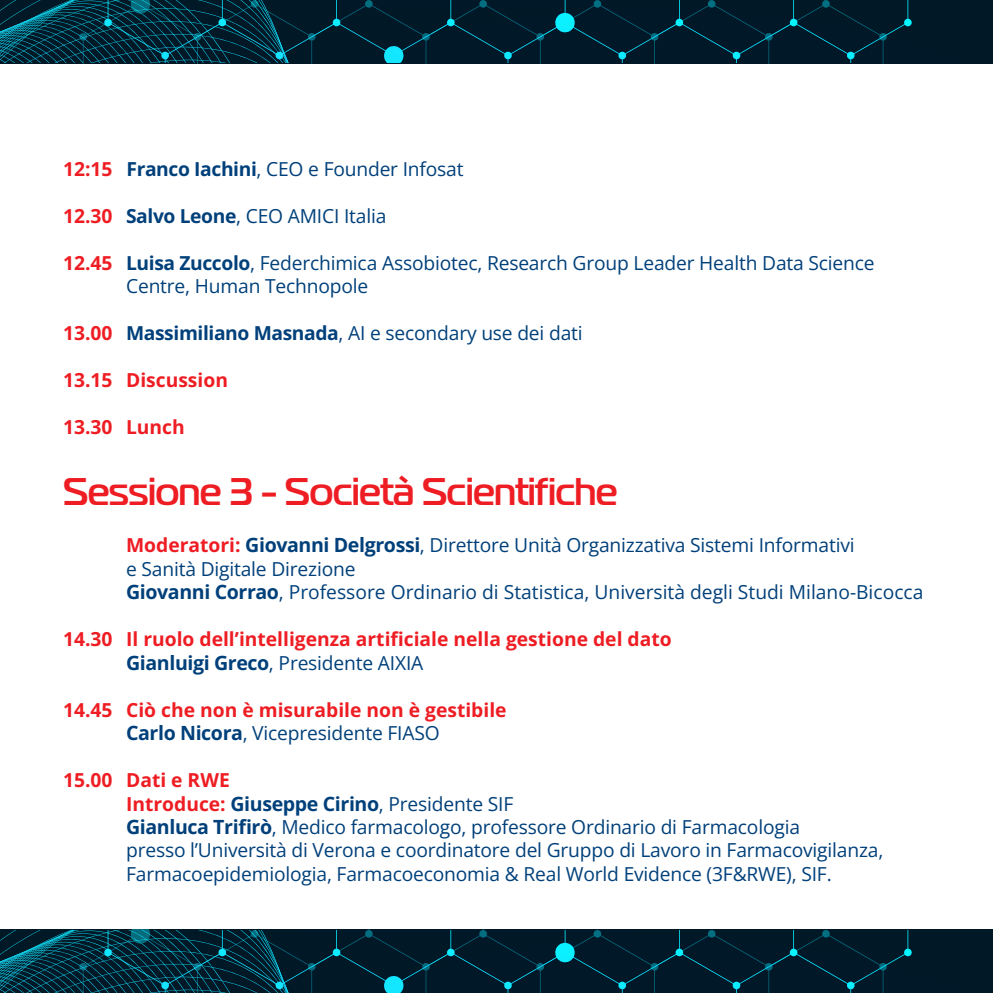
<style>
.page{position:relative;width:993px;height:993px;background:#fff}
.page>*{position:absolute;margin:0;border:0;box-sizing:border-box;transform-origin:0 0}
.t1{font:500 38.5px "Magistral";letter-spacing:-.02em;color:#ee1d23}
.t2{font:19.6px "Open Sans";letter-spacing:-.02em;color:#00407a}
.t3{font:19.25px "Open Sans";letter-spacing:-.01em;color:#00407a}
.t4{font:19.25px "Open Sans";color:#ee1d23}
.s1{color:#ee1d23}
.s2{font-size:19.6px}
.s3{font-size:19.25px;color:#ee1d23}
.s4{font-size:19.25px}
</style>
<div class="page">
<svg style="left:0;top:992px;width:509px;height:1px"></svg>
<svg style="left:0;top:929px;width:992px;height:63px;background:#012636"></svg>
<svg style="left:0;top:0;width:992px;height:63px;background:#012636"></svg>
<p class="t3" style="left:63px;top:155px;width:402px"><span class="s1">12:15</span> Franco Iachini, CEO e Founder Infosat</p>
<p class="t3" style="left:63px;top:202px;width:325px"><span class="s1">12.30</span> Salvo Leone, CEO AMICI Italia</p>
<p class="t3" style="left:63px;top:249px;width:812px"><span class="s1">12.45</span> Luisa Zuccolo, Federchimica Assobiotec, Research Group Leader Health Data Science</p>
<p class="t3" style="left:126px;top:273px;width:244px">Centre, Human Technopole</p>
<p class="t3" style="left:63px;top:320px;width:521px"><span class="s1">13.00</span> Massimiliano Masnada, AI e secondary use dei dati</p>
<p class="t4" style="left:63px;top:367px;width:166px">13.15 Discussion</p>
<p class="t4" style="left:63px;top:414px;width:123px">13.30 Lunch</p>
<p class="t1" style="left:63px;top:468px;width:556px">Sessione 3 - Società Scientifiche</p>
<p class="t3" style="left:126px;top:531px;width:729px"><span class="s1">Moderatori:</span> <span class="s2">Giovanni Delgrossi</span>, Direttore Unità Organizzativa Sistemi Informativi</p>
<p class="t3" style="left:126px;top:555px;width:231px">e Sanità Digitale Direzione</p>
<p class="t3" style="left:126px;top:578px;width:798px"><span class="s2">Giovanni Corrao</span>, Professore Ordinario di Statistica, Università degli Studi Milano-Bicocca</p>
<p class="t4" style="left:63px;top:625px;width:610px">14.30 Il ruolo dell’intelligenza artificiale nella gestione del dato</p>
<p class="t3" style="left:126px;top:649px;width:299px"><span class="s2">Gianluigi Greco</span>, Presidente AIXIA</p>
<p class="t4" style="left:63px;top:696px;width:445px">14.45 Ciò che non è misurabile non è gestibile</p>
<p class="t3" style="left:126px;top:719px;width:315px"><span class="s2">Carlo Nicora</span>, Vicepresidente FIASO</p>
<p class="t4" style="left:63px;top:766px;width:168px">15.00 Dati e RWE</p>
<p class="t2" style="left:126px;top:789px;width:388px"><span class="s3">Introduce:</span> Giuseppe Cirino<span class="s4">, Presidente SIF</span></p>
<p class="t3" style="left:126px;top:813px;width:675px"><span class="s2">Gianluca Trifirò</span>, Medico farmacologo, professore Ordinario di Farmacologia</p>
<p class="t3" style="left:126px;top:836px;width:758px">presso l’Università di Verona e coordinatore del Gruppo di Lavoro in Farmacovigilanza,</p>
<p class="t3" style="left:126px;top:860px;width:707px">Farmacoepidemiologia, Farmacoeconomia &amp; Real World Evidence (3F&amp;RWE), SIF.</p>
</div>
